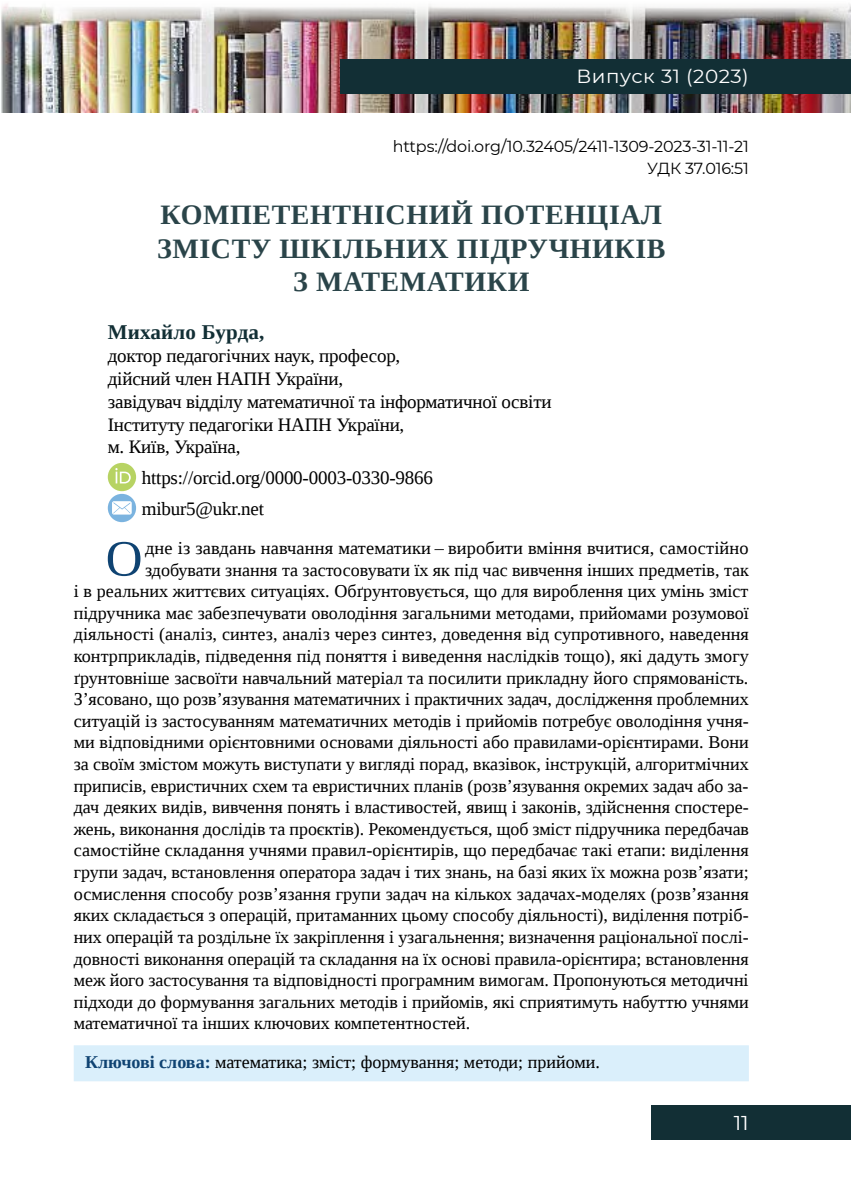
<style>
.page{position:relative;width:851px;height:1191px;background:#fff}
.page>*{position:absolute;margin:0;border:0;box-sizing:border-box;transform-origin:0 0}
.t1{font:51px "Liberation Serif";color:#0f4372}
.t2{font:700 28px/33.6px "Liberation Serif";letter-spacing:.02em;color:#2a4449;text-align:center}
.t3{font:700 21px "Liberation Serif";letter-spacing:.01em;color:#122f35}
.t4{font:20px "Montserrat";color:#fff;scale:1.05 1}
.t5{font:19px/22.8px "Liberation Serif";letter-spacing:-.01em;color:#000}
.t6{font:19px "Montserrat";letter-spacing:.025em;color:#fff;scale:1.05 1}
.t7{font:18px "Liberation Serif";color:#000}
.t8{font:16px/22px "Montserrat";letter-spacing:-.01em;color:#000;text-align:right}
.s1{font-weight:700;color:#0f4372}
</style>
<div class="page">
<img style="left:1px;top:4px;width:849px;height:109px">
<div style="left:340px;top:60px;width:510px;height:34px;background:#122f35"></div>
<div style="left:651px;top:1106px;width:199px;height:34px;background:#122f35"></div>
<div style="left:74px;top:1045px;width:674px;height:36px;background:#daeffb"></div>
<div style="left:108px;top:463px;width:28px;height:28px;background:#b7d363;border-radius:50%"></div>
<svg style="left:115px;top:468px;width:16px;height:15px"></svg>
<svg style="left:108px;top:494px;width:28px;height:28px"></svg>
<p class="t6" style="left:576px;top:63px;width:166px">Випуск 31 (2023)</p>
<p class="t8" style="left:393px;top:134px;width:357px">https://doi.org/10.32405/2411-1309-2023-31-11-21<br>УДК 37.016:51</p>
<h2 class="t2" style="left:157px;top:197px;width:510px">КОМПЕТЕНТНІСНИЙ ПОТЕНЦІАЛ<br>ЗМІСТУ ШКІЛЬНИХ ПІДРУЧНИКІВ<br>З МАТЕМАТИКИ</h2>
<p class="t3" style="left:108px;top:318px;width:158px">Михайло Бурда,</p>
<p class="t5" style="left:108px;top:344px;width:445px">доктор педагогічних наук, професор,<br>дійсний член НАПН України,<br>завідувач відділу математичної та інформатичної освіти Інституту педагогіки НАПН України,<br>м. Київ, Україна,</p>
<p class="t5" style="left:142px;top:462px;width:293px;line-height:31px">https://orcid.org/0000-0003-0330-9866 mibur5@ukr.net</p>
<h1 class="t1" style="left:106px;top:525px;width:38px">О</h1>
<p class="t7" style="left:145px;top:536px;width:605px">дне із завдань навчання математики – виробити вміння вчитися, самостійно</p>
<p class="t7" style="left:145px;top:558px;width:605px">здобувати знання та застосовувати їх як під час вивчення інших предметів, так</p>
<p class="t7" style="left:74px;top:579px;width:676px">і в реальних життєвих ситуаціях. Обґрунтовується, що для вироблення цих умінь зміст</p>
<p class="t7" style="left:74px;top:601px;width:676px">підручника має забезпечувати оволодіння загальними методами, прийомами розумової</p>
<p class="t7" style="left:74px;top:623px;width:676px">діяльності (аналіз, синтез, аналіз через синтез, доведення від супротивного, наведення</p>
<p class="t7" style="left:74px;top:644px;width:676px">контрприкладів, підведення під поняття і виведення наслідків тощо), які дадуть змогу</p>
<p class="t7" style="left:74px;top:666px;width:676px">ґрунтовніше засвоїти навчальний матеріал та посилити прикладну його спрямованість.</p>
<p class="t7" style="left:74px;top:687px;width:676px">З’ясовано, що розв’язування математичних і практичних задач, дослідження проблемних</p>
<p class="t7" style="left:74px;top:709px;width:676px">ситуацій із застосуванням математичних методів і прийомів потребує оволодіння учня-</p>
<p class="t7" style="left:74px;top:731px;width:676px">ми відповідними орієнтовними основами діяльності або правилами-орієнтирами. Вони</p>
<p class="t7" style="left:74px;top:752px;width:676px">за своїм змістом можуть виступати у вигляді порад, вказівок, інструкцій, алгоритмічних</p>
<p class="t7" style="left:74px;top:774px;width:676px">приписів, евристичних схем та евристичних планів (розв’язування окремих задач або за-</p>
<p class="t7" style="left:74px;top:795px;width:676px">дач деяких видів, вивчення понять і властивостей, явищ і законів, здійснення спостере-</p>
<p class="t7" style="left:74px;top:817px;width:676px">жень, виконання дослідів та проєктів). Рекомендується, щоб зміст підручника передбачав</p>
<p class="t7" style="left:74px;top:839px;width:676px">самостійне складання учнями правил-орієнтирів, що передбачає такі етапи: виділення</p>
<p class="t7" style="left:74px;top:860px;width:676px">групи задач, встановлення оператора задач і тих знань, на базі яких їх можна розв’язати;</p>
<p class="t7" style="left:74px;top:882px;width:676px">осмислення способу розв’язання групи задач на кількох задачах-моделях (розв’язання</p>
<p class="t7" style="left:74px;top:903px;width:676px">яких складається з операцій, притаманних цьому способу діяльності), виділення потріб-</p>
<p class="t7" style="left:74px;top:925px;width:676px">них операцій та роздільне їх закріплення і узагальнення; визначення раціональної послі-</p>
<p class="t7" style="left:74px;top:947px;width:676px">довності виконання операцій та складання на їх основі правила-орієнтира; встановлення</p>
<p class="t7" style="left:74px;top:968px;width:676px">меж його застосування та відповідності програмним вимогам. Пропонуються методичні</p>
<p class="t7" style="left:74px;top:990px;width:676px">підходи до формування загальних методів і прийомів, які сприятимуть набуттю учнями</p>
<p class="t7" style="left:74px;top:1011px;width:398px">математичної та інших ключових компетентностей.</p>
<p class="t7" style="left:85px;top:1050px;width:516px"><span class="s1">Ключові слова:</span> математика; зміст; формування; методи; прийоми.</p>
<p class="t4" style="left:733px;top:1109px;width:16px">11</p>
</div>
